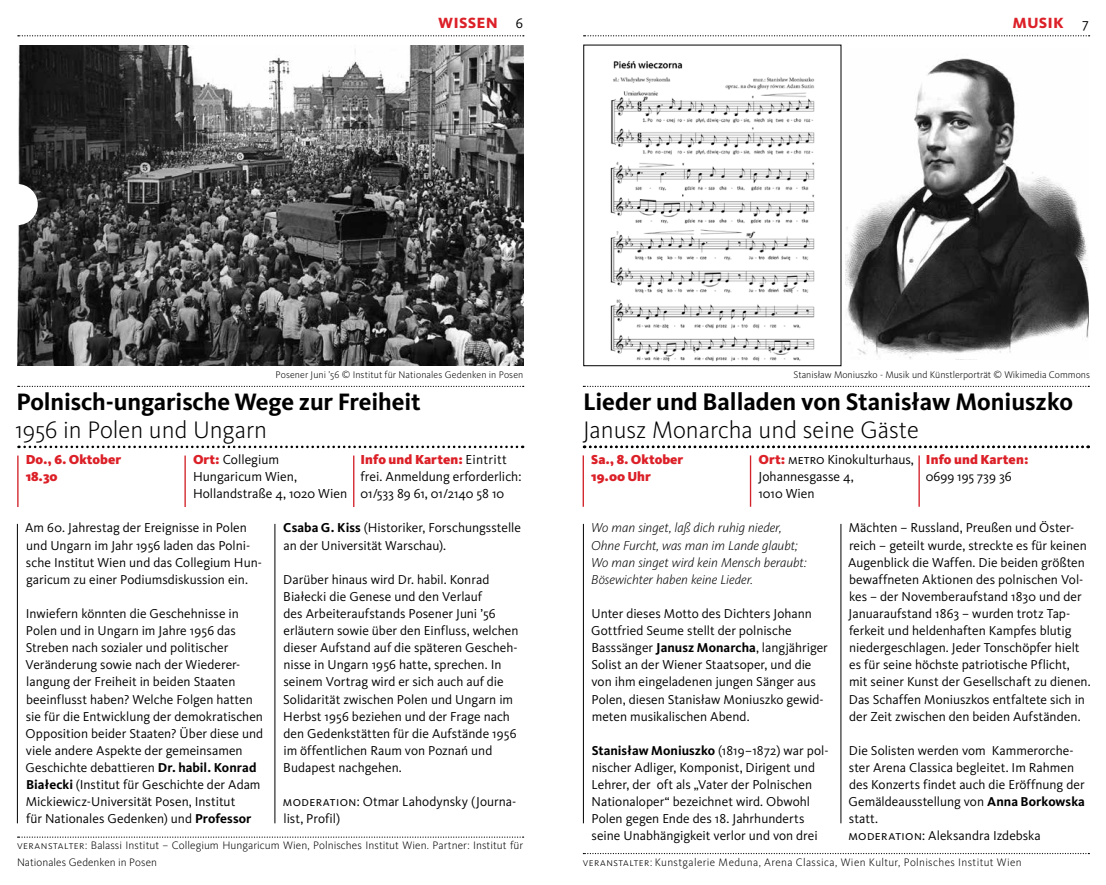
<style>
.page{position:relative;width:1106px;height:885px;background:#fff}
.page>*{position:absolute;margin:0;border:0;box-sizing:border-box;transform-origin:0 0}
.t1{font:300 24.75px "Kievit Pro";color:#000}
.t2{font:700 24.75px "Kievit Pro";color:#000}
.t3{font:700 24.6px "Kievit Pro";letter-spacing:-.005em;color:#000}
.t4{font:700 19.5px "Kievit Pro";letter-spacing:.005em;color:#dc2028}
.t5{font:13.5px/17.1px "Kievit Pro";color:#000}
.t6{font:900 13.5px/17.1px "Kievit Pro";color:#dc2028}
.t7{font:13.35px/17.1px "Kievit Pro";color:#000}
.t8{font:italic 300 13.35px/17.1px "Kievit Pro";letter-spacing:-.005em;color:#000}
.t9{font:300 11.25px/17.1px "Kievit Pro";letter-spacing:.015em;color:#000}
.t10{font:300 11.25px "Kievit Pro";letter-spacing:.035em;color:#000}
.t11{font:300 10.05px "Kievit Pro";color:#000}
.s1{font-weight:400;font-size:14.25px;color:#000}
.s2{font-weight:900;color:#dc2028}
.s3{font-weight:700}
</style>
<div class="page">
<svg style="left:583px;top:35px;width:506px;height:1px"></svg>
<img style="left:17px;top:45px;width:506px;height:320px">
<svg style="left:17px;top:184px;width:21px;height:41px"></svg>
<hr style="left:17px;top:524px;width:1px;height:299px;background:#000">
<hr style="left:275px;top:524px;width:1px;height:299px;background:#000">
<svg style="left:18px;top:445px;width:505px;height:3px"></svg>
<svg style="left:18px;top:386px;width:505px;height:1px"></svg>
<hr style="left:17px;top:455px;width:2px;height:52px;background:#d2232a">
<hr style="left:184px;top:455px;width:2px;height:52px;background:#d2232a">
<hr style="left:353px;top:455px;width:1px;height:52px;background:#d2232a">
<svg style="left:18px;top:35px;width:506px;height:1px"></svg>
<svg style="left:583px;top:386px;width:506px;height:1px"></svg>
<hr style="left:583px;top:524px;width:1px;height:299px;background:#000">
<hr style="left:840px;top:524px;width:1px;height:299px;background:#000">
<svg style="left:584px;top:445px;width:504px;height:3px"></svg>
<hr style="left:582px;top:455px;width:2px;height:51px;background:#d2232a">
<hr style="left:750px;top:455px;width:1px;height:51px;background:#d2232a">
<svg style="left:583px;top:853px;width:506px;height:1px"></svg>
<hr style="left:918px;top:455px;width:1px;height:51px;background:#d2232a">
<svg style="left:18px;top:836px;width:505px;height:1px"></svg>
<img style="left:845px;top:58px;width:243px;height:301px">
<img style="left:610px;top:61px;width:205px;height:301px">
<h3 class="t4" style="left:438px;top:9px;width:86px">wissen <span class="s1">6</span></h3>
<h3 class="t4" style="left:1012px;top:9px;width:78px">musik <span class="s1">7</span></h3>
<p class="t11" style="left:275px;top:369px;width:249px">Posener Juni ’56 © Institut für Nationales Gedenken in Posen</p>
<p class="t11" style="left:793px;top:369px;width:298px">Stanisław Moniuszko - Musik und Künstlerporträt © Wikimedia Commons</p>
<h1 class="t2" style="left:583px;top:387px;width:491px">Lieder und Balladen von Stanisław Moniuszko</h1>
<h1 class="t1" style="left:583px;top:415px;width:337px">Janusz Monarcha und seine Gäste</h1>
<h2 class="t3" style="left:16px;top:387px;width:406px">Polnisch-ungarische Wege zur Freiheit</h2>
<h1 class="t1" style="left:15px;top:415px;width:253px">1956 in Polen und Ungarn</h1>
<p class="t6" style="left:26px;top:450px;width:97px">Do., 6. Oktober<br>18.30</p>
<p class="t5" style="left:193px;top:450px;width:156px"><span class="s2">Ort:</span> Collegium<br>Hungaricum Wien,<br>Hollandstraße 4, 1020 Wien</p>
<p class="t5" style="left:360px;top:451px;width:163px"><span class="s2">Info und Karten:</span> Eintritt frei. Anmeldung erforderlich:<br>01/533 89 61, 01/2140 58 10</p>
<p class="t7" style="left:25px;top:519px;width:238px">Am 60. Jahrestag der Ereignisse in Polen und Ungarn im Jahr 1956 laden das Polni&shy;sche Institut Wien und das Collegium Hun&shy;garicum zu einer Podiumsdiskussion ein.</p>
<p class="t7" style="left:26px;top:604px;width:239px">Inwiefern könnten die Geschehnisse in Polen und in Ungarn im Jahre 1956 das Streben nach sozialer und politischer Veränderung sowie nach der Wiederer&shy;langung der Freiheit in beiden Staaten beeinflusst haben? Welche Folgen hatten sie für die Entwicklung der demokratischen Opposition beider Staaten? Über diese und viele andere Aspekte der gemeinsamen Geschichte debattieren <span class="s3">Dr. habil. Konrad Białecki</span> (Institut für Geschichte der Adam Mickiewicz-Universität Posen, Institut<br>für Nationales Gedenken) und <span class="s3">Professor</span></p>
<p class="t7" style="left:283px;top:519px;width:239px"><span class="s3">Csaba G. Kiss</span> (Historiker, Forschungsstelle an der Universität Warschau).</p>
<p class="t7" style="left:283px;top:570px;width:237px">Darüber hinaus wird Dr. habil. Konrad Białecki die Genese und den Verlauf<br>des Arbeiteraufstands Posener Juni ’56 erläutern sowie über den Einfluss, welchen dieser Aufstand auf die späteren Gescheh&shy;nisse in Ungarn 1956 hatte, sprechen. In seinem Vortrag wird er sich auch auf die Solidarität zwischen Polen und Ungarn im Herbst 1956 beziehen und der Frage nach den Gedenkstätten für die Aufstände 1956 im öffentlichen Raum von Poznań und Budapest nachgehen.</p>
<p class="t7" style="left:283px;top:793px;width:235px">moderation: Otmar Lahodynsky (Journa&shy;list, Profil)</p>
<p class="t9" style="left:17px;top:836px;width:508px">veranstalter: Balassi Institut – Collegium Hungaricum Wien, Polnisches Institut Wien. Partner: Institut für<br>Nationales Gedenken in Posen</p>
<p class="t6" style="left:591px;top:450px;width:93px">Sa., 8. Oktober<br>19.00 Uhr</p>
<p class="t5" style="left:758px;top:450px;width:157px"><span class="s2">Ort:</span> metro Kinokulturhaus,<br>Johannesgasse 4,<br>1010 Wien</p>
<p class="t6" style="left:925px;top:451px;width:104px">Info und Karten:</p>
<p class="t5" style="left:925px;top:468px;width:87px">0699 195 739 36</p>
<p class="t8" style="left:591px;top:519px;width:217px">Wo man singet, laß dich ruhig nieder, Ohne Furcht, was man im Lande glaubt; Wo man singet wird kein Mensch beraubt:<br>Bösewichter haben keine Lieder.</p>
<p class="t7" style="left:591px;top:604px;width:238px">Unter dieses Motto des Dichters Johann Gottfried Seume stellt der polnische Basssänger <span class="s3">Janusz Monarcha</span>, langjähriger Solist an der Wiener Staatsoper, und die von ihm eingeladenen jungen Sänger aus Polen, diesen Stanisław Moniuszko gewid&shy;meten musikalischen Abend.</p>
<p class="t7" style="left:591px;top:741px;width:238px"><span class="s3">Stanisław Moniuszko</span> (1819–1872) war pol&shy;nischer Adliger, Komponist, Dirigent und Lehrer, der oft als „Vater der Polnischen Nationaloper“ bezeichnet wird. Obwohl Polen gegen Ende des 18. Jahrhunderts seine Unabhängigkeit verlor und von drei</p>
<p class="t7" style="left:848px;top:519px;width:244px">Mächten – Russland, Preußen und Öster&shy;reich – geteilt wurde, streckte es für keinen Augenblick die Waffen. Die beiden größten bewaffneten Aktionen des polnischen Vol&shy;kes – der Novemberaufstand 1830 und der Januaraufstand 1863 – wurden trotz Tap&shy;ferkeit und heldenhaften Kampfes blutig niedergeschlagen. Jeder Tonschöpfer hielt es für seine höchste patriotische Pflicht,<br>mit seiner Kunst der Gesellschaft zu dienen.<br>Das Schaffen Moniuszkos entfaltete sich in der Zeit zwischen den beiden Aufständen.</p>
<p class="t7" style="left:848px;top:741px;width:238px">Die Solisten werden vom Kammerorche&shy;ster Arena Classica begleitet. Im Rahmen des Konzerts findet auch die Eröffnung der Gemäldeausstellung von <span class="s3">Anna Borkowska </span>statt.<br>moderation: Aleksandra Izdebska</p>
<p class="t10" style="left:583px;top:855px;width:440px">veranstalter: Kunstgalerie Meduna, Arena Classica, Wien Kultur, Polnisches Institut Wien</p>
</div>
